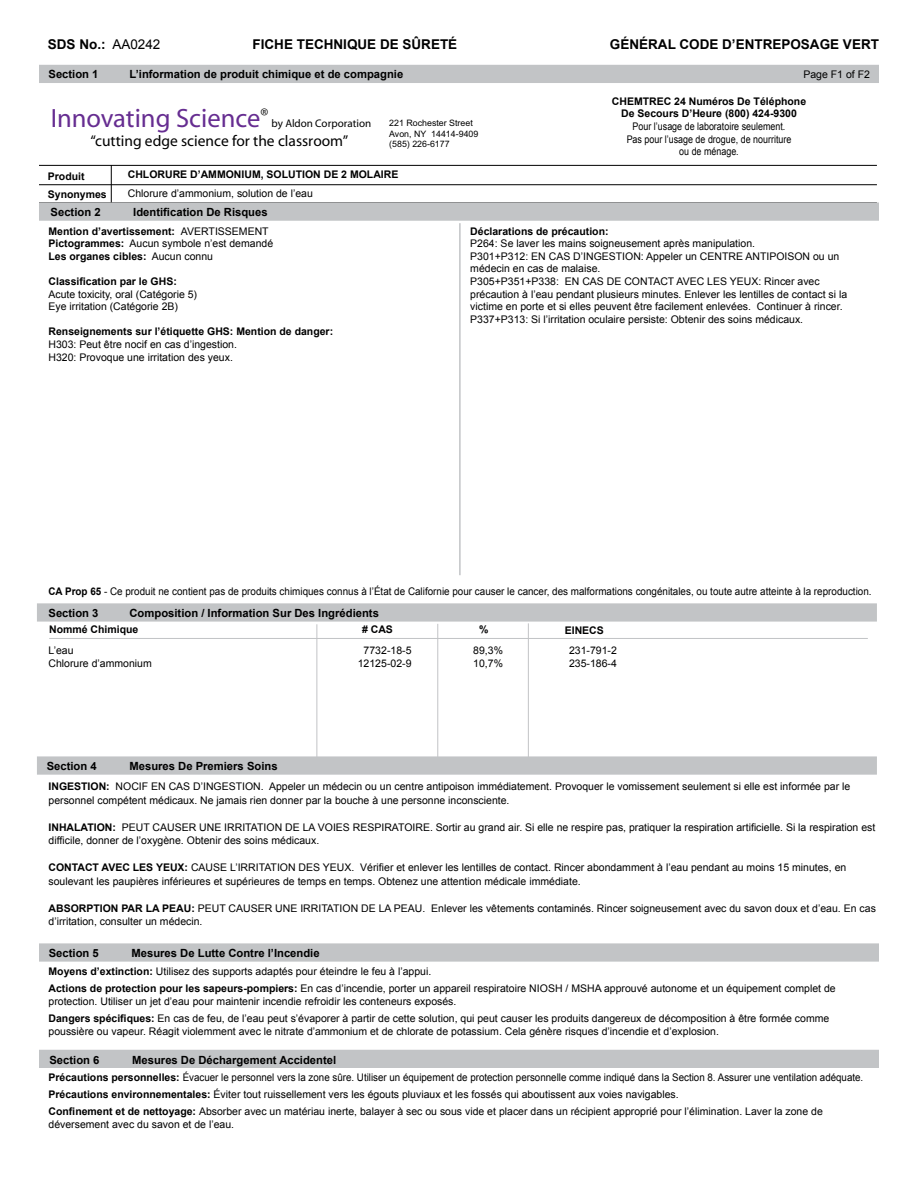
<style>
.page{position:relative;width:918px;height:1188px;background:#fff}
.page>*{position:absolute;margin:0;border:0;box-sizing:border-box;transform-origin:0 0}
.t1{font:26.55px "Myriad";color:#662d91}
.t2{font:15.45px "Myriad";color:#000}
.t3{font:700 13.5px "Arial";color:#000}
.t4{font:700 11.25px "Arial";color:#000}
.t5{font:11.1px "Myriad";color:#000}
.t6{font:10.5px/12.6px "Arial";color:#000}
.t7{font:10.5px/17.1px "Arial";color:#000;scale:.93 1}
.t8{font:700 10.5px/12.6px "Arial";color:#000;text-align:center}
.t9{font:10.5px "Arial";color:#000;scale:.94 1}
.t10{font:10.5px/12.6px "Arial";color:#000;text-align:center;scale:.85 1}
.t11{font:8.85px/10.6px "Arial";color:#000}
.s1{font-weight:400}
.s2{font-weight:700}
</style>
<div class="page">
<hr style="left:111px;top:165px;width:1px;height:39px;background:#000">
<div style="left:39px;top:65px;width:840px;height:18px;background:#c2c4c6"></div>
<div style="left:37px;top:756px;width:840px;height:19px;background:#c2c4c6;border:2px solid #c2c4c6"></div>
<div style="left:39px;top:943px;width:840px;height:19px;background:#c2c4c6;border:2px solid #c2c4c6"></div>
<hr style="left:39px;top:184px;width:838px;height:1px;background:#000">
<div style="left:39px;top:1050px;width:840px;height:18px;background:#c2c4c6"></div>
<div style="left:37px;top:603px;width:840px;height:19px;background:#c2c4c6;border:2px solid #c2c4c6"></div>
<div style="left:39px;top:202px;width:840px;height:19px;background:#c2c4c6;border:2px solid #c2c4c6"></div>
<hr style="left:39px;top:165px;width:838px;height:1px;background:#000">
<hr style="left:437px;top:624px;width:1px;height:135px;background:#c2c4c6">
<hr style="left:49px;top:638px;width:819px;height:1px;background:#c2c4c6">
<hr style="left:316px;top:624px;width:1px;height:135px;background:#c2c4c6">
<hr style="left:528px;top:623px;width:1px;height:135px;background:#c2c4c6">
<hr style="left:459px;top:223px;width:2px;height:352px;background:#c2c4c6">
<p class="t3" style="left:48px;top:35px;width:114px">SDS No.: <span class="s1">AA0242</span></p>
<p class="t3" style="left:253px;top:35px;width:206px">FICHE TECHNIQUE DE SÛRETÉ</p>
<p class="t3" style="left:610px;top:35px;width:271px">GÉNÉRAL CODE D’ENTREPOSAGE VERT</p>
<p class="t4" style="left:49px;top:67px;width:52px">Section 1</p>
<p class="t4" style="left:130px;top:67px;width:275px">L’information de produit chimique et de compagnie</p>
<h1 class="t1" style="left:51px;top:105px;width:219px">Innovating Science<sup>®</sup></h1>
<p class="t5" style="left:272px;top:118px;width:101px">by Aldon Corporation</p>
<h2 class="t2" style="left:91px;top:133px;width:259px">“cutting edge science for the classroom”</h2>
<p class="t11" style="left:389px;top:118px;width:91px">221 Rochester Street<br>Avon, NY 14414-9409 (585) 226-6177</p>
<p class="t8" style="left:48px;top:170px;width:38px">Produit</p>
<p class="t8" style="left:48px;top:188px;width:60px">Synonymes</p>
<p class="t8" style="left:128px;top:169px;width:272px">CHLORURE D’AMMONIUM, SOLUTION DE 2 MOLAIRE</p>
<p class="t6" style="left:128px;top:187px;width:186px">Chlorure d’ammonium, solution de l’eau</p>
<p class="t4" style="left:51px;top:204px;width:52px">Section 2</p>
<p class="t4" style="left:133px;top:204px;width:136px">Identification De Risques</p>
<p class="t6" style="left:803px;top:68px;width:68px">Page F1 of F2</p>
<p class="t8" style="left:612px;top:95px;width:196px">CHEMTREC 24 Numéros De Téléphone<br>De Secours D’Heure (800) 424-9300</p>
<p class="t10" style="left:627px;top:120px;width:195px">Pour l’usage de laboratoire seulement.<br>Pas pour l’usage de drogue, de nourriture ou de ménage.</p>
<p class="t8" style="left:49px;top:225px;width:226px;text-align:left">Mention d’avertissement: <span class="s1">AVERTISSEMENT<br></span>Pictogrammes: <span class="s1">Aucun symbole n’est demandé<br></span>Les organes cibles: <span class="s1">Aucun connu</span></p>
<p class="t8" style="left:49px;top:275px;width:130px">Classification par le GHS:</p>
<p class="t6" style="left:49px;top:288px;width:150px">Acute toxicity, oral (Catégorie 5)<br>Eye irritation (Catégorie 2B)</p>
<p class="t8" style="left:49px;top:326px;width:286px">Renseignements sur l’étiquette GHS: Mention de danger:</p>
<p class="t6" style="left:49px;top:338px;width:190px">H303: Peut être nocif en cas d’ingestion.<br>H320: Provoque une irritation des yeux.</p>
<p class="t8" style="left:470px;top:225px;width:140px">Déclarations de précaution:</p>
<p class="t6" style="left:470px;top:237px;width:379px">P264: Se laver les mains soigneusement après manipulation.<br>P301+P312: EN CAS D’INGESTION: Appeler un CENTRE ANTIPOISON ou un médecin en cas de malaise.<br>P305+P351+P338: EN CAS DE CONTACT AVEC LES YEUX: Rincer avec précaution à l’eau pendant plusieurs minutes. Enlever les lentilles de contact si la victime en porte et si elles peuvent être facilement enlevées. Continuer à rincer.<br>P337+P313: Si l’irritation oculaire persiste: Obtenir des soins médicaux.</p>
<p class="t9" style="left:49px;top:585px;width:877px"><span class="s2">CA Prop 65</span> - Ce produit ne contient pas de produits chimiques connus à l’État de Californie pour causer le cancer, des malformations congénitales, ou toute autre atteinte à la reproduction.</p>
<p class="t4" style="left:49px;top:605px;width:52px">Section 3</p>
<p class="t4" style="left:130px;top:605px;width:251px">Composition / Information Sur Des Ingrédients</p>
<p class="t8" style="left:49px;top:623px;width:91px">Nommé Chimique</p>
<p class="t8" style="left:362px;top:623px;width:32px"># CAS</p>
<p class="t8" style="left:479px;top:623px;width:11px">%</p>
<p class="t8" style="left:565px;top:624px;width:41px">EINECS</p>
<p class="t6" style="left:49px;top:644px;width:27px">L’eau</p>
<p class="t6" style="left:364px;top:644px;width:49px">7732-18-5</p>
<p class="t6" style="left:473px;top:644px;width:31px">89,3%</p>
<p class="t6" style="left:569px;top:644px;width:49px">231-791-2</p>
<p class="t6" style="left:49px;top:657px;width:105px">Chlorure d’ammonium</p>
<p class="t6" style="left:358px;top:657px;width:55px">12125-02-9</p>
<p class="t6" style="left:473px;top:657px;width:31px">10,7%</p>
<p class="t6" style="left:569px;top:657px;width:49px">235-186-4</p>
<p class="t4" style="left:47px;top:759px;width:52px">Section 4</p>
<p class="t4" style="left:129px;top:759px;width:150px">Mesures De Premiers Soins</p>
<p class="t6" style="left:49px;top:780px;width:803px;line-height:13.5px"><span class="s2">INGESTION:</span> NOCIF EN CAS D’INGESTION. Appeler un médecin ou un centre antipoison immédiatement. Provoquer le vomissement seulement si elle est informée par le personnel compétent médicaux. Ne jamais rien donner par la bouche à une personne inconsciente.</p>
<p class="t6" style="left:49px;top:820px;width:828px;line-height:13.5px"><span class="s2">INHALATION:</span> PEUT CAUSER UNE IRRITATION DE LA VOIES RESPIRATOIRE. Sortir au grand air. Si elle ne respire pas, pratiquer la respiration artificielle. Si la respiration est difficile, donner de l’oxygène. Obtenir des soins médicaux.</p>
<p class="t6" style="left:49px;top:861px;width:799px;line-height:13.5px"><span class="s2">CONTACT AVEC LES YEUX:</span> CAUSE L’IRRITATION DES YEUX. Vérifier et enlever les lentilles de contact. Rincer abondamment à l’eau pendant au moins 15 minutes, en soulevant les paupières inférieures et supérieures de temps en temps. Obtenez une attention médicale immédiate.</p>
<p class="t6" style="left:49px;top:901px;width:829px;line-height:13.5px"><span class="s2">ABSORPTION PAR LA PEAU:</span> PEUT CAUSER UNE IRRITATION DE LA PEAU. Enlever les vêtements contaminés. Rincer soigneusement avec du savon doux et d’eau. En cas d’irritation, consulter un médecin.</p>
<p class="t4" style="left:49px;top:946px;width:52px">Section 5</p>
<p class="t4" style="left:132px;top:946px;width:190px">Mesures De Lutte Contre l’Incendie</p>
<p class="t6" style="left:49px;top:963px;width:789px;line-height:17.1px"><span class="s2">Moyens d’extinction:</span> Utilisez des supports adaptés pour éteindre le feu à l’appui.<br><span class="s2">Actions de protection pour les sapeurs-pompiers:</span> En cas d’incendie, porter un appareil respiratoire NIOSH / MSHA approuvé autonome et un équipement complet de</p>
<p class="t6" style="left:49px;top:993px;width:782px;line-height:17.1px">protection. Utiliser un jet d’eau pour maintenir incendie refroidir les conteneurs exposés.<br><span class="s2">Dangers spécifiques:</span> En cas de feu, de l’eau peut s’évaporer à partir de cette solution, qui peut causer les produits dangereux de décomposition à être formée comme</p>
<p class="t6" style="left:49px;top:1025px;width:672px">poussière ou vapeur. Réagit violemment avec le nitrate d’ammonium et de chlorate de potassium. Cela génère risques d’incendie et d’explosion.</p>
<p class="t4" style="left:49px;top:1052px;width:52px">Section 6</p>
<p class="t4" style="left:132px;top:1052px;width:206px">Mesures De Déchargement Accidentel</p>
<p class="t7" style="left:49px;top:1069px;width:878px"><span class="s2">Précautions personnelles:</span> Évacuer le personnel vers la zone sûre. Utiliser un équipement de protection personnelle comme indiqué dans la Section 8. Assurer une ventilation adéquate.<br><span class="s2">Précautions environnementales:</span> Éviter tout ruissellement vers les égouts pluviaux et les fossés qui aboutissent aux voies navigables.<br><span class="s2">Confinement et de nettoyage:</span> Absorber avec un matériau inerte, balayer à sec ou sous vide et placer dans un récipient approprié pour l’élimination. Laver la zone de</p>
<p class="t6" style="left:49px;top:1118px;width:187px">déversement avec du savon et de l’eau.</p>
</div>
